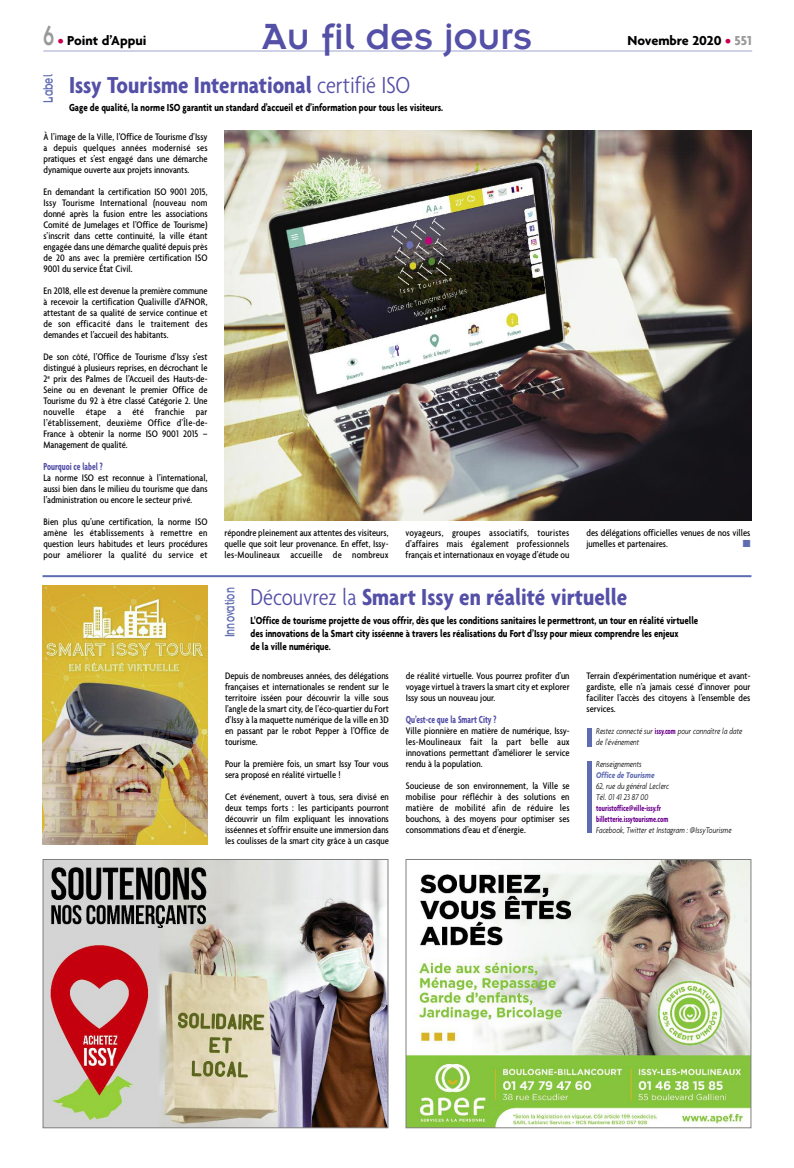
<style>
.page{position:relative;width:794px;height:1168px;background:#fff}
.page>*{position:absolute;margin:0;border:0;box-sizing:border-box;transform-origin:0 0}
.t1{font:40px "Insignia";color:#544fa7}
.t2{font:700 condensed 25px "Agenda";color:#544fa7}
.t3{font:15px "Insignia";color:#5f6cb2;scale:.7 1}
.t4{font:700 14px "Agenda";color:#000}
.t5{font:700 11px/13px "Agenda";color:#000;scale:.8 1}
.t6{font:700 condensed 11px "Agenda";color:#544fa7;scale:.8 1}
.t7{font:500 condensed 10.2px/11px "Agenda";color:#000;text-align:justify}
.t8{font:10.2px "Zapf Dingbats";color:#5f6cb2}
.t9{font:italic 300 9px/11px "Agenda";color:#000;scale:.8 1}
.t10{font:700 condensed 9px/11px "Agenda";color:#6b008c;scale:.8 1}
.t11{font:italic 700 9px "Agenda";color:#5f6cb2;scale:.8 1}
.s1{font-family:"Insignia";font-weight:400;font-size:30px;color:#999}
.s2{color:#c8004c}
.s3{font-weight:300}
.s4{color:#999}
.s5{font-weight:700;font-style:normal;font-stretch:condensed;color:#6b008c}
</style>
<div class="page">
<hr style="left:43px;top:50px;width:709px;height:2px;background:#bfc4e0">
<hr style="left:43px;top:575px;width:708px;height:2px;background:#5f6cb2">
<img style="left:407px;top:861px;width:342px;height:265px">
<div style="left:405px;top:859px;width:346px;height:269px;border:1px solid #808080"></div>
<img style="left:45px;top:861px;width:341px;height:265px">
<div style="left:43px;top:859px;width:345px;height:269px;border:1px solid #808080"></div>
<img style="left:224px;top:131px;width:527px;height:389px">
<img style="left:43px;top:585px;width:164px;height:259px">
<hr style="left:587px;top:728px;width:4px;height:18px;background:#5f6cb2">
<hr style="left:587px;top:761px;width:4px;height:72px;background:#5f6cb2">
<h3 class="t4" style="left:43px;top:32px;width:105px"><span class="s1">6</span> <span class="s2">•</span> Point d’Appui</h3>
<h1 class="t1" style="left:262px;top:24px;width:271px">Au fil des jours</h1>
<h2 class="t2" style="left:69px;top:69px;width:343px">Issy Tourisme International <span class="s3">certifié ISO</span></h2>
<p class="t5" style="left:69px;top:101px;width:469px">Gage de qualité, la norme ISO garantit un standard d’accueil et d’information pour tous les visiteurs.</p>
<p class="t7" style="left:44px;top:131px;width:165px">À l’image de la Ville, l’Office de Tourisme d’Issy a depuis quelques années modernisé ses pratiques et s’est engagé dans une démarche dynamique ouverte aux projets innovants.</p>
<p class="t7" style="left:44px;top:186px;width:165px">En demandant la certification ISO 9001 2015, Issy Tourisme International (nouveau nom donné après la fusion entre les associations Comité de Jumelages et l’Office de Tourisme) s’inscrit dans cette continuité, la ville étant engagée dans une démarche qualité depuis près de 20 ans avec la première certification ISO 9001 du service État Civil.</p>
<p class="t7" style="left:44px;top:285px;width:165px">En 2018, elle est devenue la première commune à recevoir la certification Qualiville d’AFNOR, attestant de sa qualité de service continue et de son efficacité dans le traitement des demandes et l’accueil des habitants.</p>
<p class="t7" style="left:44px;top:351px;width:165px">De son côté, l’Office de Tourisme d’Issy s’est distingué à plusieurs reprises, en décrochant le 2<sup>e</sup> prix des Palmes de l’Accueil des Hauts-de-Seine ou en devenant le premier Office de Tourisme du 92 à être classé Catégorie 2. Une nouvelle étape a été franchie par l’établissement, deuxième Office d’Île-de-France à obtenir la norme ISO 9001 2015 – Management de qualité.</p>
<p class="t6" style="left:44px;top:460px;width:76px">Pourquoi ce label ?</p>
<p class="t7" style="left:44px;top:472px;width:165px">La norme ISO est reconnue à l’international, aussi bien dans le milieu du tourisme que dans l’administration ou encore le secteur privé.</p>
<p class="t7" style="left:44px;top:516px;width:165px">Bien plus qu’une certification, la norme ISO amène les établissements à remettre en question leurs habitudes et leurs procédures pour améliorer la qualité du service et</p>
<p class="t7" style="left:224px;top:527px;width:165px">répondre pleinement aux attentes des visiteurs, quelle que soit leur provenance. En effet, Issy&shy;les-Moulineaux accueille de nombreux</p>
<p class="t7" style="left:405px;top:527px;width:165px">voyageurs, groupes associatifs, touristes d’affaires mais également professionnels français et internationaux en voyage d’étude ou</p>
<p class="t7" style="left:586px;top:527px;width:165px">des délégations officielles venues de nos villes jumelles et partenaires.</p>
<h3 class="t4" style="left:627px;top:32px;width:126px">Novembre 2020 <span class="s2">•</span> <span class="s4">551</span></h3>
<h3 class="t3" style="left:44px;top:103px;width:42px;rotate:-90deg">Label</h3>
<p class="t8" style="left:742px;top:538px;width:9px">■</p>
<h3 class="t3" style="left:225px;top:637px;width:73px;rotate:-90deg">Innovation</h3>
<h2 class="t2" style="left:250px;top:582px;width:378px"><span class="s3">Découvrez la</span> Smart Issy en réalité virtuelle</h2>
<p class="t5" style="left:250px;top:613px;width:561px">L'Office de tourisme projette de vous offrir, dès que les conditions sanitaires le permettront, un tour en réalité virtuelle des innovations de la Smart city isséenne à travers les réalisations du Fort d’Issy pour mieux comprendre les enjeux<br>de la ville numérique.</p>
<p class="t7" style="left:225px;top:670px;width:165px">Depuis de nombreuses années, des délégations françaises et internationales se rendent sur le territoire isséen pour découvrir la ville sous l’angle de la smart city, de l’éco-quartier du Fort d’Issy à la maquette numérique de la ville en 3D en passant par le robot Pepper à l’Office de tourisme.</p>
<p class="t7" style="left:225px;top:758px;width:165px">Pour la première fois, un smart Issy Tour vous sera proposé en réalité virtuelle !</p>
<p class="t7" style="left:225px;top:791px;width:165px">Cet événement, ouvert à tous, sera divisé en deux temps forts : les participants pourront découvrir un film expliquant les innovations isséennes et s’offrir ensuite une immersion dans les coulisses de la smart city grâce à un casque</p>
<p class="t7" style="left:406px;top:670px;width:165px">de réalité virtuelle. Vous pourrez profiter d’un voyage virtuel à travers la smart city et explorer Issy sous un nouveau jour.</p>
<p class="t6" style="left:406px;top:713px;width:115px">Qu’est-ce que la Smart City ?</p>
<p class="t7" style="left:406px;top:725px;width:165px">Ville pionnière en matière de numérique, Issy&shy;les-Moulineaux fait la part belle aux innovations permettant d’améliorer le service rendu à la population.</p>
<p class="t7" style="left:406px;top:780px;width:165px">Soucieuse de son environnement, la Ville se mobilise pour réfléchir à des solutions en matière de mobilité afin de réduire les bouchons, à des moyens pour optimiser ses consommations d’eau et d’énergie.</p>
<p class="t7" style="left:586px;top:670px;width:165px">Terrain d’expérimentation numérique et avant&shy;gardiste, elle n’a jamais cessé d’innover pour faciliter l’accès des citoyens à l’ensemble des services.</p>
<p class="t9" style="left:596px;top:725px;width:184px">Restez connecté sur <span class="s5">issy.com</span> pour connaître la date de l'événement</p>
<p class="t9" style="left:596px;top:758px;width:59px">Renseignements</p>
<p class="t11" style="left:596px;top:770px;width:74px">Office de Tourisme</p>
<p class="t9" style="left:596px;top:780px;width:93px">62, rue du général Leclerc<br>Tél. 01 41 23 87 00</p>
<p class="t10" style="left:596px;top:802px;width:92px">touristoffice@ville-issy.fr billetterie.issytourisme.com</p>
<p class="t9" style="left:596px;top:824px;width:171px">Facebook, Twitter et Instagram : @IssyTourisme</p>
</div>
